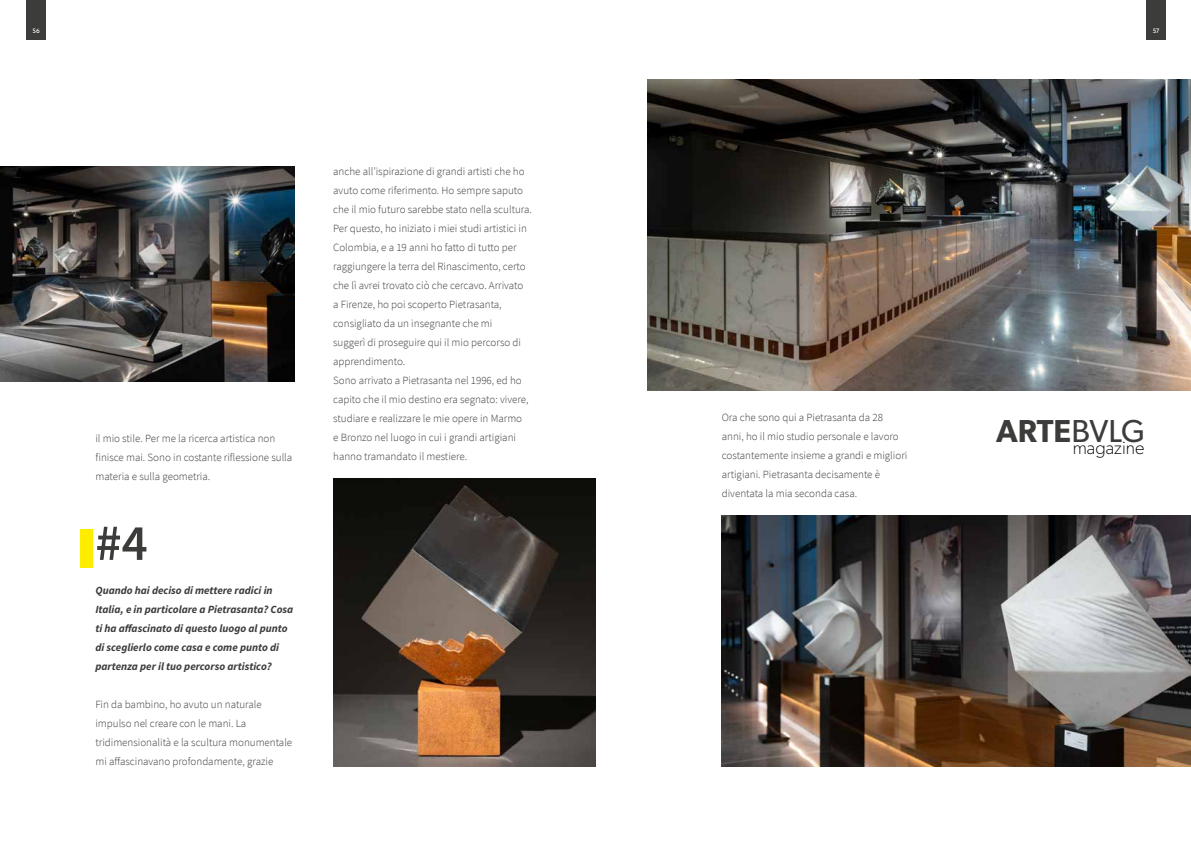
<style>
.page{position:relative;width:1191px;height:842px;background:#fff}
.page>*{position:absolute;margin:0;border:0;box-sizing:border-box;transform-origin:0 0}
.t1{font:600 51px "Source Sans Pro";color:#3c3c3b}
.t2{font:600 31.8px "Gibson";color:#3c3c3b}
.t3{font:100 18.4px "Gibson";color:#000}
.t4{font:300 11px/19px "Source Sans Pro";color:#3c3c3b}
.t5{font:italic 700 11px/19px "Source Sans Pro";color:#3c3c3b}
.t6{font:6.8px "Josefin Sans";color:#fff}
.s1{font-weight:400}
</style>
<div class="page">
<img style="left:333px;top:478px;width:262px;height:289px">
<img style="left:0;top:167px;width:295px;height:214px">
<img style="left:722px;top:516px;width:469px;height:251px">
<img style="left:647px;top:80px;width:544px;height:311px">
<div style="left:26px;top:0;width:20px;height:40px;background:#3c3c3b"></div>
<div style="left:1146px;top:0;width:20px;height:40px;background:#3c3c3b"></div>
<div style="left:80px;top:529px;width:12px;height:39px;background:#ffed00"></div>
<p class="t6" style="left:32px;top:25px;width:9px">56</p>
<p class="t6" style="left:1152px;top:25px;width:8px">57</p>
<p class="t4" style="left:95px;top:428px;width:198px">il mio stile. Per me la ricerca artistica non finisce mai. Sono in costante riflessione sulla materia e sulla geometria.</p>
<h1 class="t1" style="left:95px;top:511px;width:54px">#4</h1>
<p class="t5" style="left:95px;top:580px;width:199px">Quando hai deciso di mettere radici in Italia, e in particolare a Pietrasanta? Cosa ti ha affascinato di questo luogo al punto di sceglierlo come casa e come punto di partenza per il tuo percorso artistico?</p>
<p class="t4" style="left:95px;top:694px;width:198px">Fin da bambino, ho avuto un naturale impulso nel creare con le mani. La tridimensionalità e la scultura monumentale mi affascinavano profondamente, grazie</p>
<p class="t4" style="left:333px;top:162px;width:200px">anche all’ispirazione di grandi artisti che ho avuto come riferimento. Ho sempre saputo che il mio futuro sarebbe stato nella scultura.<br>Per questo, ho iniziato i miei studi artistici in Colombia, e a 19 anni ho fatto di tutto per raggiungere la terra del Rinascimento, certo che lì avrei trovato ciò che cercavo. Arrivato<br>a Firenze, ho poi scoperto Pietrasanta, consigliato da un insegnante che mi<br>suggerì di proseguire qui il mio percorso di apprendimento.<br>Sono arrivato a Pietrasanta nel 1996, ed ho capito che il mio destino era segnato: vivere, studiare e realizzare le mie opere in Marmo<br>e Bronzo nel luogo in cui i grandi artigiani hanno tramandato il mestiere.</p>
<p class="t4" style="left:722px;top:407px;width:187px">Ora che sono qui a Pietrasanta da 28 anni, ho il mio studio personale e lavoro costantemente insieme a grandi e migliori artigiani. Pietrasanta decisamente è diventata la mia seconda casa.</p>
<h2 class="t2" style="left:996px;top:412px;width:150px">ARTE<span class="s1">BVLG</span></h2>
<h3 class="t3" style="left:1072px;top:437px;width:73px">magazine</h3>
</div>
